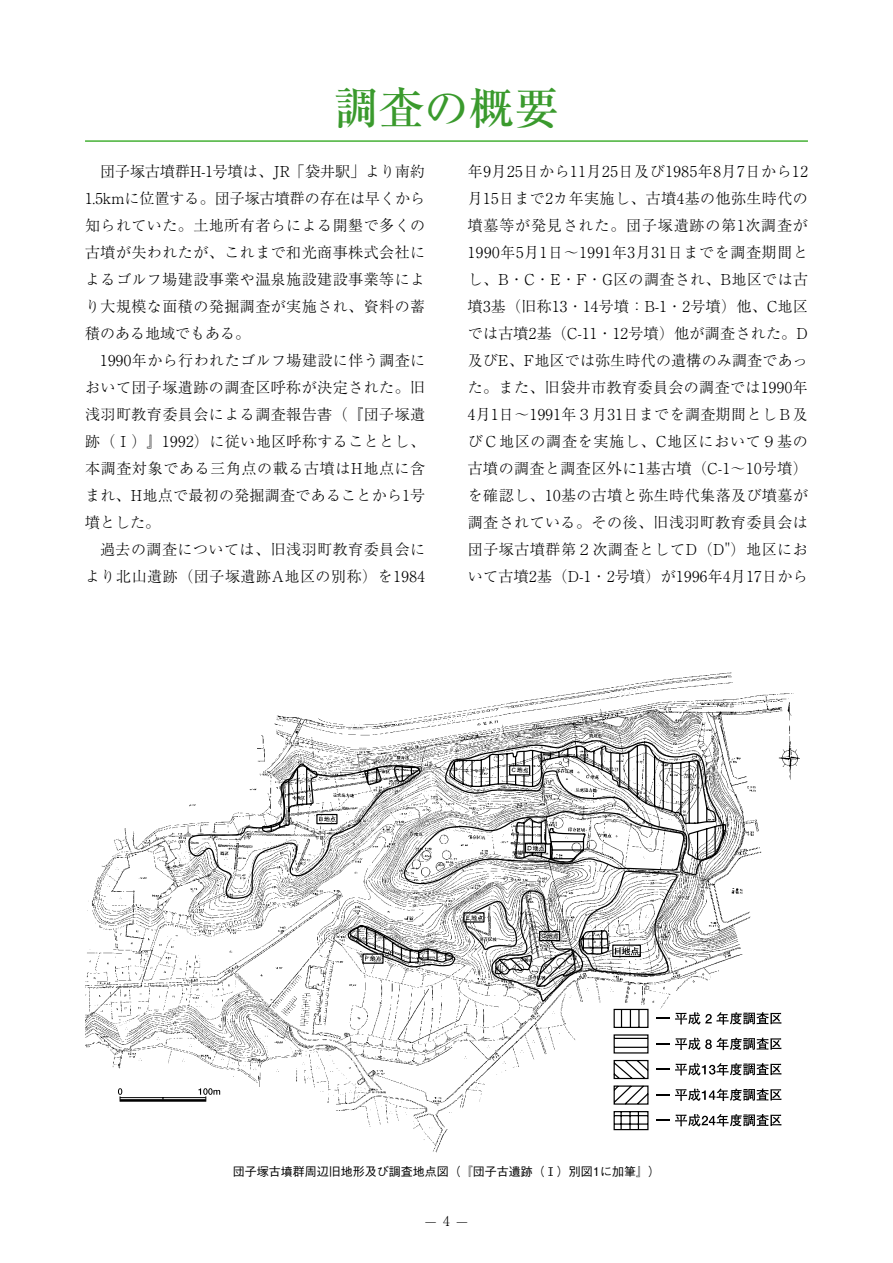
<style>
.page{position:relative;width:893px;height:1263px;background:#fff}
.page>*{position:absolute;margin:0;border:0;box-sizing:border-box;transform-origin:0 0}
.t1{font:500 45px "Ryumin Pro";color:#3a9a2d}
.t2{font:300 15px/27px "Ryumin Pro";letter-spacing:.03em;color:#000;text-align:justify}
.t3{font:500 12px "Gothic BBB Pro";color:#000}
.t4{font:300 10.5px "Ryumin Pro";color:#000}
.s1{font-size:13.5px}
</style>
<div class="page">
<hr style="left:85px;top:140px;width:723px;height:2px;background:#45b035">
<svg style="left:85px;top:672px;width:715px;height:481px"></svg>
<h1 class="t1" style="left:334px;top:72px;width:227px">調査の概要</h1>
<p class="t2" style="left:85px;top:157px;width:342px;text-indent:15px">団子塚古墳群H-1号墳は、JR「袋井駅」より南約1.5kmに位置する。団子塚古墳群の存在は早くから知られていた。土地所有者らによる開墾で多くの古墳が失われたが、これまで和光商事株式会社によるゴルフ場建設事業や温泉施設建設事業等により大規模な面積の発掘調査が実施され、資料の蓄積のある地域でもある。</p>
<p class="t2" style="left:85px;top:346px;width:342px;text-indent:15px">1990年から行われたゴルフ場建設に伴う調査において団子塚遺跡の調査区呼称が決定された。旧浅羽町教育委員会による調査報告書（『団子塚遺跡（Ⅰ）』1992）に従い地区呼称することとし、本調査対象である三角点の載る古墳はH地点に含まれ、H地点で最初の発掘調査であることから1号墳とした。</p>
<p class="t2" style="left:85px;top:535px;width:342px;text-align:right">過去の調査については、旧浅羽町教育委員会により北山遺跡（団子塚遺跡A地区の別称）を1984</p>
<p class="t2" style="left:468px;top:157px;width:342px">年9月25日から11月25日及び1985年8月7日から12月15日まで2カ年実施し、古墳4基の他弥生時代の墳墓等が発見された。団子塚遺跡の第1次調査が1990年5月1日〜1991年3月31日までを調査期間とし、B・C・E・F・G区の調査され、B地区では古墳3基（旧称13・14号墳：B-1・2号墳）他、C地区では古墳2基（C-11・12号墳）他が調査された。D及びE、F地区では弥生時代の遺構のみ調査であった。また、旧袋井市教育委員会の調査では1990年4月1日〜1991年３月31日までを調査期間としＢ及びＣ地区の調査を実施し、C地区において９基の古墳の調査と調査区外に1基古墳（C-1〜10号墳）を確認し、10基の古墳と弥生時代集落及び墳墓が調査されている。その後、旧浅羽町教育委員会は団子塚古墳群第２次調査としてD（D"）地区において古墳2基（D-1・2号墳）が1996年4月17日から</p>
<p class="t3" style="left:233px;top:1161px;width:429px">団子塚古墳群周辺旧地形及び調査地点図（『団子古遺跡（Ⅰ）別図1に加筆』）</p>
<p class="t4" style="left:426px;top:1213px;width:43px">— <span class="s1">4</span> —</p>
</div>
